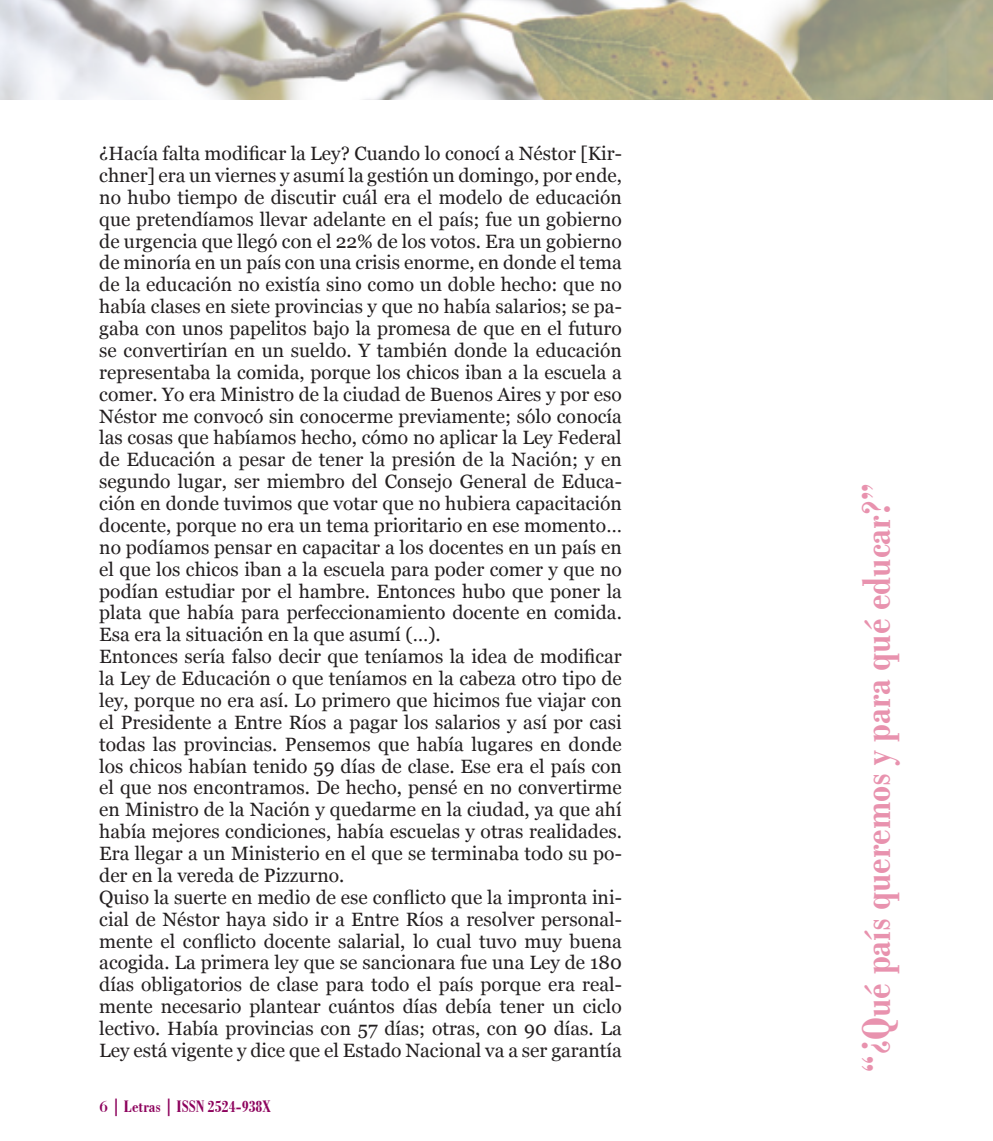
<style>
.page{position:relative;width:993px;height:1141px;background:#fff}
.page>*{position:absolute;margin:0;border:0;box-sizing:border-box;transform-origin:0 0}
.t1{font:700 condensed 42px "Bodoni BT";color:#e892ae}
.t2{font:19.25px/21.9px "Georgia";color:#231f20;text-align:justify}
.t3{font:700 condensed 17.5px "Bodoni BT";color:#8d035d}
.s1{font-weight:400;font-stretch:normal}
</style>
<div class="page">
<img style="left:0;top:0;width:992px;height:99px">
<p class="t2" style="left:99px;top:143px;width:524px">¿Hacía falta modificar la Ley? Cuando lo conocí a Néstor [Kir&shy;chner] era un viernes y asumí la gestión un domingo, por ende, no hubo tiempo de discutir cuál era el modelo de educación que pretendíamos llevar adelante en el país; fue un gobierno de urgencia que llegó con el 22% de los votos. Era un gobierno de minoría en un país con una crisis enorme, en donde el tema de la educación no existía sino como un doble hecho: que no había clases en siete provincias y que no había salarios; se pa&shy;gaba con unos papelitos bajo la promesa de que en el futuro se convertirían en un sueldo. Y también donde la educación representaba la comida, porque los chicos iban a la escuela a comer. Yo era Ministro de la ciudad de Buenos Aires y por eso Néstor me convocó sin conocerme previamente; sólo conocía las cosas que habíamos hecho, cómo no aplicar la Ley Federal de Educación a pesar de tener la presión de la Nación; y en segundo lugar, ser miembro del Consejo General de Educa&shy;ción en donde tuvimos que votar que no hubiera capacitación docente, porque no era un tema prioritario en ese momento… no podíamos pensar en capacitar a los docentes en un país en el que los chicos iban a la escuela para poder comer y que no podían estudiar por el hambre. Entonces hubo que poner la plata que había para perfeccionamiento docente en comida.<br>Esa era la situación en la que asumí (…).</p>
<p class="t2" style="left:99px;top:646px;width:524px">Entonces sería falso decir que teníamos la idea de modificar la Ley de Educación o que teníamos en la cabeza otro tipo de ley, porque no era así. Lo primero que hicimos fue viajar con el Presidente a Entre Ríos a pagar los salarios y así por casi todas las provincias. Pensemos que había lugares en donde los chicos habían tenido 59 días de clase. Ese era el país con el que nos encontramos. De hecho, pensé en no convertirme en Ministro de la Nación y quedarme en la ciudad, ya que ahí había mejores condiciones, había escuelas y otras realidades.<br>Era llegar a un Ministerio en el que se terminaba todo su po&shy;der en la vereda de Pizzurno.</p>
<p class="t2" style="left:99px;top:887px;width:524px">Quiso la suerte en medio de ese conflicto que la impronta ini&shy;cial de Néstor haya sido ir a Entre Ríos a resolver personal&shy;mente el conflicto docente salarial, lo cual tuvo muy buena acogida. La primera ley que se sancionara fue una Ley de 180 días obligatorios de clase para todo el país porque era real&shy;mente necesario plantear cuántos días debía tener un ciclo lectivo. Había provincias con 57 días; otras, con 90 días. La Ley está vigente y dice que el Estado Nacional va a ser garantía</p>
<p class="t3" style="left:99px;top:1096px;width:173px"><span class="s1">6</span> | Letras | ISSN 2524-938X</p>
<p class="t1" style="left:851px;top:1071px;width:590px;rotate:-90deg">“¿Qué país queremos y para qué educar?”</p>
</div>
